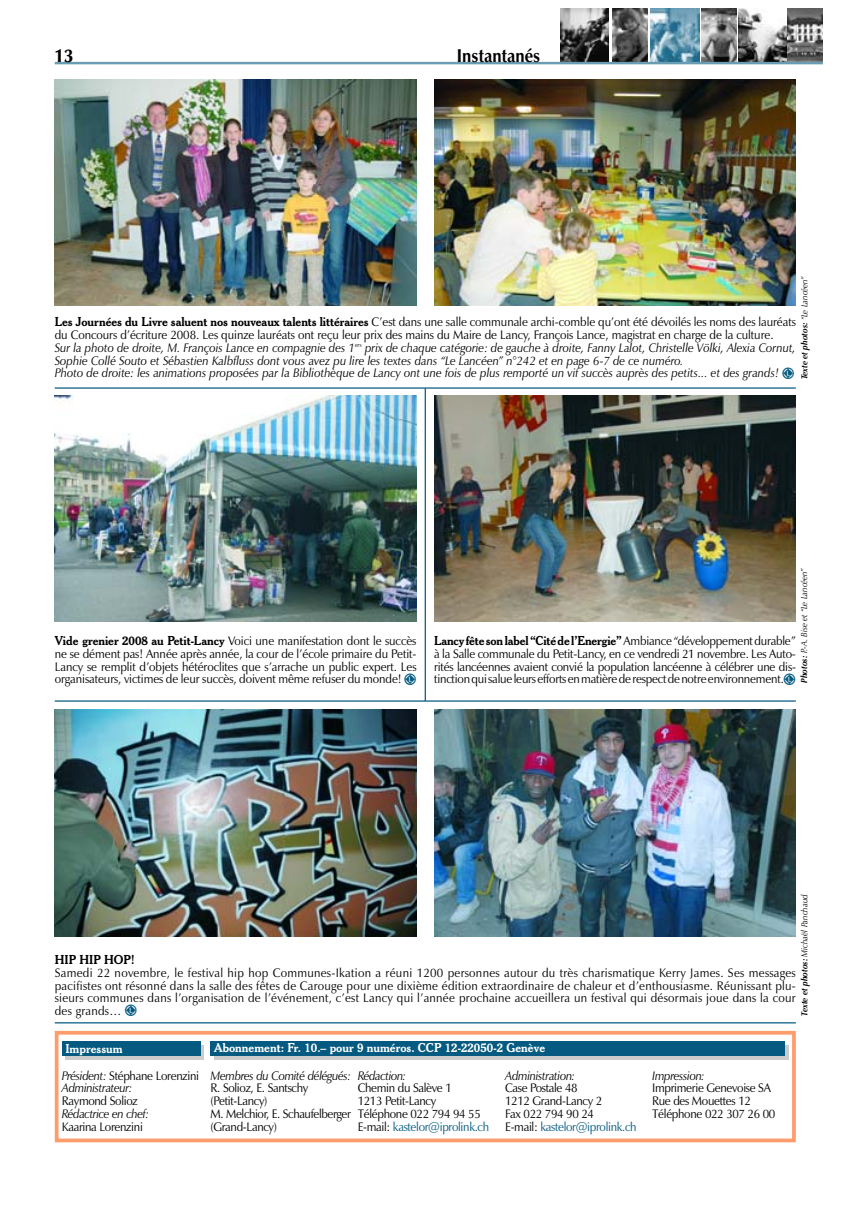
<style>
.page{position:relative;width:851px;height:1205px;background:#fff}
.page>*{position:absolute;margin:0;border:0;box-sizing:border-box;transform-origin:0 0}
.t1{font:43.75px "Englische Sch T";color:#fff}
.t2{font:700 18.75px "Zapf Humanist 601 BT";color:#000;scale:.88 1}
.t3{font:900 18.75px "Zapf Humanist 601 BT";color:#000;scale:.9 1}
.t4{font:12.5px/12.8px "Zapf Humanist 601 BT";letter-spacing:-.025em;color:#000;scale:.94 1}
.t5{font:italic 12.5px/12.8px "Zapf Humanist 601 BT";color:#000;scale:.94 1}
.t6{font:italic 12.5px/12.8px "Zapf Humanist 601 BT";letter-spacing:-.03em;color:#000;scale:.94 1}
.t7{font:700 12.5px "Cheltenham BT";letter-spacing:-.015em;color:#000;scale:.94 1}
.t8{font:700 12.5px "Cheltenham BT";color:#fff;scale:.94 1}
.t9{font:italic 12.5px "Zapf Humanist 601 BT";letter-spacing:-.025em;color:#000;scale:.94 1}
.t10{font:italic 8.75px "Zapf Humanist 601 BT";color:#000;scale:.94 1}
.t11{font:italic 700 8.75px "Zapf Humanist 601 BT";color:#000;scale:.94 1}
.s1{font-weight:400}
.s2{font-family:"Cheltenham BT";font-weight:700;font-style:normal}
.s3{font-style:normal}
.s4{font-family:"Console Reset";font-style:normal;color:#045a80}
.s5{font-family:"Cheltenham BT";font-weight:700}
.s6{font-family:"Console Reset";color:#045a80}
.s7{font-weight:700}
.s8{font-family:"Zapf Humanist 601 BT";font-weight:400}
.s9{color:#045a80}
</style>
<div class="page">
<img style="left:701px;top:9px;width:35px;height:53px">
<img style="left:738px;top:9px;width:84px;height:53px">
<img style="left:560px;top:9px;width:48px;height:53px">
<img style="left:650px;top:9px;width:49px;height:53px">
<img style="left:612px;top:9px;width:35px;height:53px">
<hr style="left:55px;top:62px;width:767px;height:2px;background:#689cb3">
<img style="left:55px;top:79px;width:361px;height:227px">
<img style="left:434px;top:79px;width:361px;height:227px">
<hr style="left:55px;top:387px;width:740px;height:2px;background:#045a80">
<img style="left:55px;top:395px;width:361px;height:227px">
<img style="left:434px;top:395px;width:361px;height:227px">
<img style="left:55px;top:709px;width:361px;height:227px">
<hr style="left:55px;top:700px;width:740px;height:2px;background:#045a80">
<hr style="left:55px;top:1022px;width:740px;height:1px;background:#045a80">
<img style="left:434px;top:709px;width:361px;height:227px">
<hr style="left:424px;top:388px;width:2px;height:313px;background:#045a80">
<div style="left:55px;top:1031px;width:740px;height:111px;border:4px solid #ff9c6c"></div>
<div style="left:65px;top:1045px;width:139px;height:14px;background:#ccc"></div>
<div style="left:62px;top:1041px;width:138px;height:15px;background:#045a80"></div>
<div style="left:214px;top:1045px;width:574px;height:14px;background:#ccc"></div>
<div style="left:210px;top:1041px;width:574px;height:15px;background:#045a80"></div>
<h1 class="t1" style="left:527px;top:21px;width:28px">&amp;</h1>
<h2 class="t3" style="left:55px;top:48px;width:22px">13</h2>
<h2 class="t2" style="left:457px;top:48px;width:97px">Instantanés</h2>
<p class="t11" style="left:798px;top:379px;width:111px;rotate:-90deg">Texte et photos: <span class="s1">“Le Lancéen”</span></p>
<p class="t5" style="left:55px;top:318px;width:789px"><span class="s2">Les Journées du Livre saluent nos nouveaux talents littéraires</span> <span class="s3">C’est dans une salle communale archi-comble qu’ont été dévoilés les noms des lauréats du Concours d’écriture 2008. Les quinze lauréats ont reçu leur prix des mains du Maire de Lancy, François Lance, magistrat en charge de la culture.<br></span>Sur la photo de droite, M. François Lance en compagnie des 1<sup>ers</sup> prix de chaque catégorie: de gauche à droite, Fanny Lalot, Christelle Völki, Alexia Cornut, Sophie Collé Souto et Sébastien Kalbfluss dont vous avez pu lire les textes dans “Le Lancéen” n°242 et en page 6-7 de ce numéro.<br>Photo de droite: les animations proposées par la Bibliothèque de Lancy ont une fois de plus remporté un vif succès auprès des petits... et des grands! <span class="s4">l</span></p>
<p class="t4" style="left:55px;top:637px;width:386px;text-align:justify"><span class="s5">Vide grenier 2008 au Petit-Lancy</span> Voici une manifestation dont le succès ne se dément pas! Année après année, la cour de l’école primaire du Petit-Lancy se remplit d’objets hétéroclites que s’arrache un public expert. Les organisateurs, victimes de leur succès, doivent même refuser du monde! <span class="s6">l</span></p>
<p class="t10" style="left:800px;top:683px;width:123px;rotate:-90deg"><span class="s7">Photos:</span> P.-A. Bise et “Le Lancéen”</p>
<p class="t7" style="left:434px;top:636px;width:386px">Lancy fête son label “Cité de l’Energie” <span class="s8">Ambiance “développement durable”</span></p>
<p class="t4" style="left:434px;top:650px;width:386px;text-align:justify">à la Salle communale du Petit-Lancy, en ce vendredi 21 novembre. Les Auto&shy;rités lancéennes avaient convié la population lancéenne à célébrer une dis&shy;tinction qui salue leurs efforts en matière de respect de notre environnement.<span class="s6">l</span></p>
<p class="t10" style="left:800px;top:1016px;width:131px;rotate:-90deg"><span class="s7">Texte et photos:</span> Michaël Panchaud</p>
<p class="t7" style="left:55px;top:955px;width:87px">HIP HIP HOP!</p>
<p class="t4" style="left:55px;top:969px;width:789px;text-align:justify">Samedi 22 novembre, le festival hip hop Communes-Ikation a réuni 1200 personnes autour du très charismatique Kerry James. Ses messages pacifistes ont résonné dans la salle des fêtes de Carouge pour une dixième édition extraordinaire de chaleur et d’enthousiasme. Réunissant plu&shy;sieurs communes dans l’organisation de l’événement, c’est Lancy qui l’année prochaine accueillera un festival qui désormais joue dans la cour des grands… <span class="s6">l</span></p>
<p class="t8" style="left:65px;top:1043px;width:62px">Impressum</p>
<p class="t6" style="left:62px;top:1071px;width:147px">Président: <span class="s3">Stéphane Lorenzini<br></span>Administrateur:</p>
<p class="t4" style="left:62px;top:1097px;width:82px">Raymond Solioz</p>
<p class="t6" style="left:62px;top:1110px;width:94px">Rédactrice en chef:</p>
<p class="t4" style="left:62px;top:1123px;width:88px">Kaarina Lorenzini</p>
<p class="t8" style="left:214px;top:1043px;width:353px">Abonnement: Fr. 10.– pour 9 numéros. CCP 12-22050-2 Genève</p>
<p class="t9" style="left:210px;top:1070px;width:151px">Membres du Comité délégués:</p>
<p class="t4" style="left:210px;top:1084px;width:151px">R. Solioz, E. Santschy (Petit-Lancy)<br>M. Melchior, E. Schaufelberger (Grand-Lancy)</p>
<p class="t6" style="left:357px;top:1071px;width:53px">Rédaction:</p>
<p class="t4" style="left:357px;top:1084px;width:141px">Chemin du Salève 1<br>1213 Petit-Lancy<br>Téléphone 022 794 94 55<br>E-mail: <span class="s9">kastelor@iprolink.ch</span></p>
<p class="t6" style="left:505px;top:1071px;width:76px">Administration:</p>
<p class="t4" style="left:505px;top:1084px;width:141px">Case Postale 48<br>1212 Grand-Lancy 2<br>Fax 022 794 90 24<br>E-mail: <span class="s9">kastelor@iprolink.ch</span></p>
<p class="t6" style="left:652px;top:1071px;width:57px">Impression:</p>
<p class="t4" style="left:652px;top:1084px;width:132px">Imprimerie Genevoise SA<br>Rue des Mouettes 12<br>Téléphone 022 307 26 00</p>
</div>
